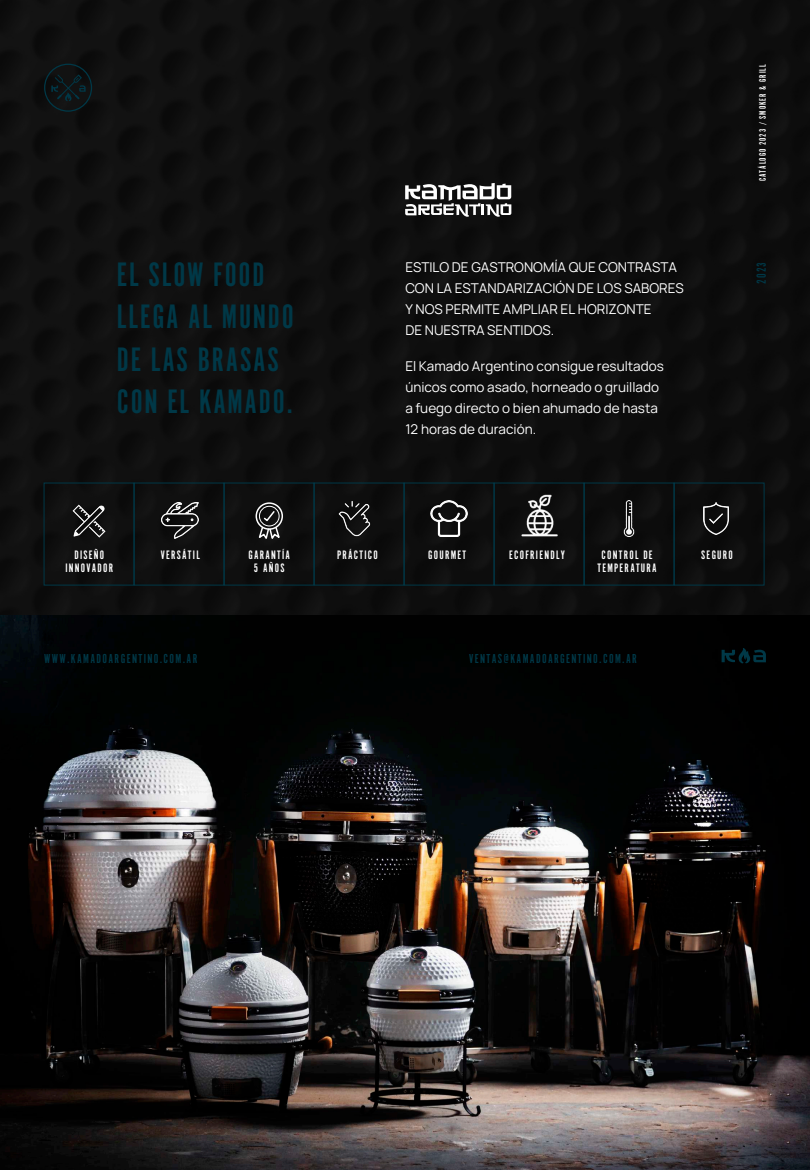
<style>
.page{position:relative;width:810px;height:1170px;background:#fff}
.page>*{position:absolute;margin:0;border:0;box-sizing:border-box;transform-origin:0 0}
.t1{font:35.25px/42.3px "Alternate Got No 1 D";letter-spacing:.05em;color:#003847}
.t2{font:200 13.5px/21px "Manrope";color:#fff}
.t3{font:13.5px "Alternate Got No 1 D";letter-spacing:.1em;color:#003847}
.t4{font:12.75px/13.4px "Alternate Got No 1 D";letter-spacing:.1em;color:#fff;text-align:center}
.t5{font:9.75px "Alternate Got No 1 D";letter-spacing:.1em;color:#fff}
</style>
<div class="page">
<div style="left:0;top:0;width:810px;height:642px;background:#0e0e0e"></div>
<img style="left:0;top:616px;width:810px;height:554px">
<img style="left:73px;top:504px;width:33px;height:33px">
<img style="left:162px;top:503px;width:36px;height:36px">
<img style="left:338px;top:501px;width:33px;height:36px">
<img style="left:431px;top:500px;width:36px;height:36px">
<img style="left:475px;top:482px;width:130px;height:55px">
<img style="left:623px;top:500px;width:12px;height:36px">
<img style="left:703px;top:502px;width:25px;height:33px">
<div style="left:44px;top:483px;width:90px;height:102px;border:1px solid #003847"></div>
<div style="left:134px;top:483px;width:90px;height:102px;border:1px solid #003847"></div>
<div style="left:224px;top:483px;width:90px;height:102px;border:1px solid #003847"></div>
<div style="left:314px;top:483px;width:90px;height:102px;border:1px solid #003847"></div>
<div style="left:404px;top:483px;width:90px;height:102px;border:1px solid #003847"></div>
<div style="left:494px;top:483px;width:90px;height:102px;border:1px solid #003847"></div>
<div style="left:584px;top:483px;width:90px;height:102px;border:1px solid #003847"></div>
<div style="left:674px;top:483px;width:90px;height:102px;border:1px solid #003847"></div>
<div style="left:256px;top:502px;width:27px;height:28px;border:2px solid #fff;border-radius:50%"></div>
<div style="left:259px;top:506px;width:21px;height:20px;border:1px solid #fff;border-radius:50%"></div>
<svg style="left:257px;top:510px;width:25px;height:29px"></svg>
<svg style="left:44px;top:64px;width:48px;height:48px"></svg>
<svg style="left:722px;top:648px;width:44px;height:15px"></svg>
<svg style="left:405px;top:183px;width:106px;height:34px"></svg>
<h1 class="t1" style="left:117px;top:253px;width:178px">EL SLOW FOOD<br>LLEGA AL MUNDO<br>DE LAS BRASAS<br>CON EL KAMADO.</h1>
<p class="t2" style="left:405px;top:256px;width:280px">ESTILO DE GASTRONOMÍA QUE CONTRASTA<br>CON LA ESTANDARIZACIÓN DE LOS SABORES<br>Y NOS PERMITE AMPLIAR EL HORIZONTE<br>DE NUESTRA SENTIDOS.</p>
<p class="t2" style="left:405px;top:355px;width:260px">El Kamado Argentino consigue resultados únicos como asado, horneado o gruillado a fuego directo o bien ahumado de hasta 12 horas de duración.</p>
<p class="t5" style="left:758px;top:181px;width:119px;rotate:-90deg">CATÁLOGO 2023 / SMOKER &amp; GRILL</p>
<p class="t3" style="left:755px;top:284px;width:24px;rotate:-90deg">2023</p>
<p class="t4" style="left:65px;top:548px;width:49px">DISEÑO<br>INNOVADOR</p>
<p class="t4" style="left:161px;top:548px;width:41px">VERSÁTIL</p>
<p class="t4" style="left:248px;top:548px;width:43px">GARANTÍA<br>5 AÑOS</p>
<p class="t4" style="left:337px;top:548px;width:42px">PRÁCTICO</p>
<p class="t4" style="left:428px;top:548px;width:40px">GOURMET</p>
<p class="t4" style="left:509px;top:548px;width:57px">ECOFRIENDLY</p>
<p class="t4" style="left:597px;top:548px;width:61px">CONTROL DE<br>TEMPERATURA</p>
<p class="t4" style="left:701px;top:548px;width:33px">SEGURO</p>
<p class="t3" style="left:44px;top:652px;width:155px">WWW.KAMADOARGENTINO.COM.AR</p>
<p class="t3" style="left:469px;top:652px;width:169px">VENTAS@KAMADOARGENTINO.COM.AR</p>
</div>
